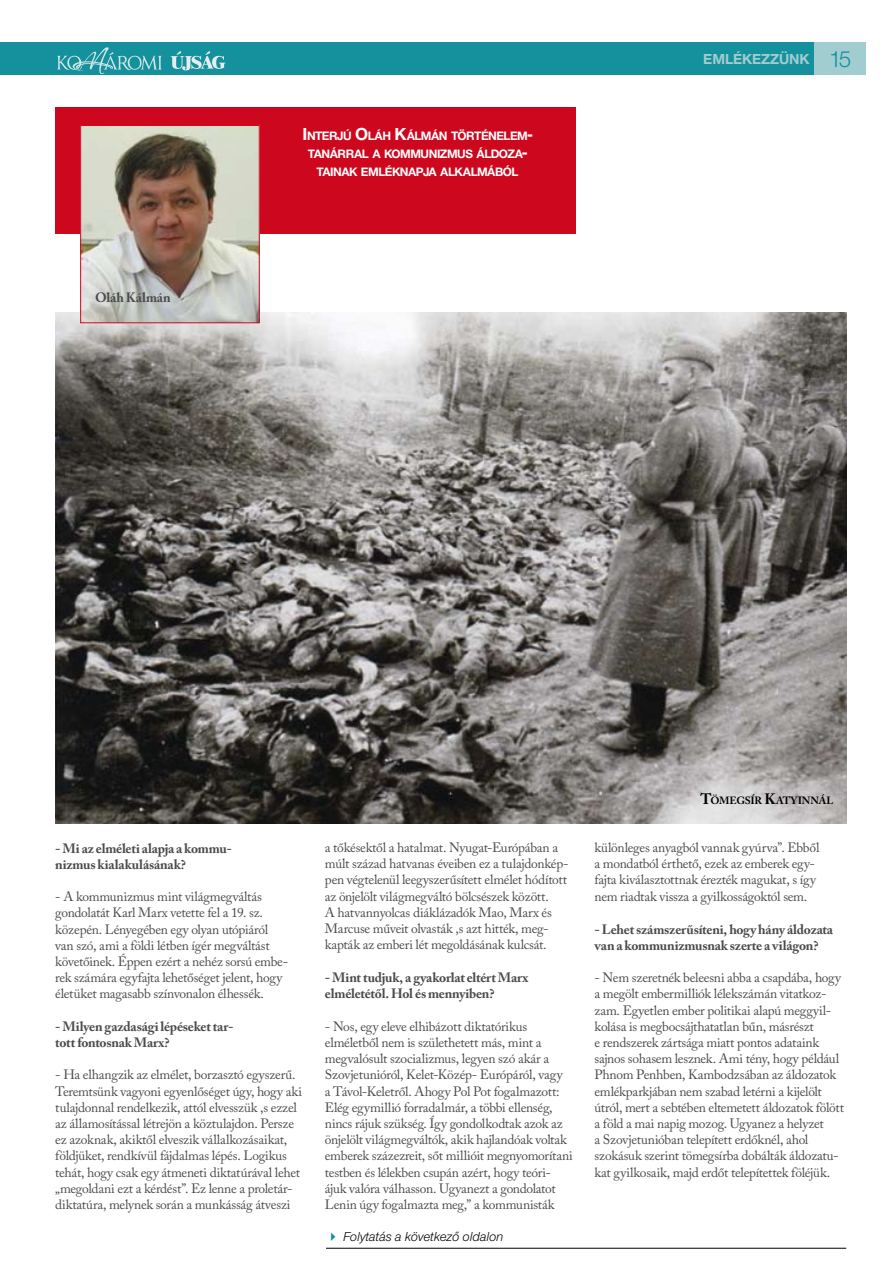
<style>
.page{position:relative;width:893px;height:1263px;background:#fff}
.page>*{position:absolute;margin:0;border:0;box-sizing:border-box;transform-origin:0 0}
.t1{font:700 15px "Nimbus San Nov TOT";color:#a1cdd0}
.t2{font:13.5px/16.2px "Adobe Caslon Pro";letter-spacing:-.02em;color:#4b4b4d}
.t3{font:700 13.5px/16.2px "Adobe Caslon Pro";letter-spacing:-.015em;color:#4b4b4d}
.t4{font:italic 13.5px "Nimbus San Nov TOT";letter-spacing:-.005em;color:#000}
.t5{font:700 12.6px/18px "Nimbus San Nov TOT";letter-spacing:-.04em;color:#fff;text-align:center}
.t6{font:700 10.5px "Adobe Caslon Pro";letter-spacing:-.015em;color:#000}
.s1{font-size:18px}
.s2{font-weight:400;font-size:24px;color:#15919d}
.s3{font-size:15px}
</style>
<div class="page">
<div style="left:814px;top:43px;width:51px;height:32px;background:#a1cdd0"></div>
<div style="left:0;top:43px;width:814px;height:32px;background:#15919d"></div>
<svg style="left:57px;top:47px;width:105px;height:27px"></svg>
<svg style="left:171px;top:51px;width:54px;height:19px"></svg>
<div style="left:55px;top:108px;width:520px;height:126px;background:#cd071e"></div>
<img style="left:55px;top:313px;width:792px;height:511px">
<hr style="left:326px;top:1248px;width:520px;height:1px;background:#000">
<img style="left:82px;top:127px;width:176px;height:194px">
<div style="left:80px;top:125px;width:180px;height:198px;border:1px solid #cd071e"></div>
<p class="t3" style="left:95px;top:289px;width:77px">Oláh Kálmán</p>
<p class="t5" style="left:303px;top:126px;width:231px"><span class="s1">I</span> NTERJÚ <span class="s1">O</span>LÁH <span class="s1">K</span>ÁLMÁN TÖRTÉNELEM<span class="s1">-<br></span>TANÁRRAL A KOMMUNIZMUS ÁLDOZA<span class="s1">-<br></span>TAINAK EMLÉKNAPJA ALKALMÁBÓL</p>
<p class="t1" style="left:703px;top:51px;width:11px">EMLÉKEZZ</p>
<p class="t1" style="left:779px;top:51px;width:74px">ÜNK <span class="s2">15</span></p>
<p class="t3" style="left:55px;top:840px;width:178px">- Mi az elméleti alapja a kommu&shy;nizmus kialakulásának?</p>
<p class="t2" style="left:55px;top:888px;width:234px">- A kommunizmus mint világmegváltás gondolatát Karl Marx vetette fel a 19. sz. közepén. Lényegében egy olyan utópiáról van szó, ami a földi létben ígér megváltást követőinek. Éppen ezért a nehéz sorsú embe&shy;rek számára egyfajta lehetőséget jelent, hogy életüket magasabb színvonalon élhessék.</p>
<p class="t3" style="left:55px;top:1018px;width:180px">- Milyen gazdasági lépéseket tar&shy;tott fontosnak Marx?</p>
<p class="t2" style="left:55px;top:1067px;width:248px">- Ha elhangzik az elmélet, borzasztó egyszerű.<br>Teremtsünk vagyoni egyenlőséget úgy, hogy aki tulajdonnal rendelkezik, attól elvesszük ,s ezzel az államosítással létrejön a köztulajdon. Persze ez azoknak, akiktől elveszik vállalkozásaikat, földjüket, rendkívül fájdalmas lépés. Logikus tehát, hogy csak egy átmeneti diktatúrával lehet „megoldani ezt a kérdést”. Ez lenne a proletár&shy;diktatúra, melynek során a munkásság átveszi</p>
<p class="t2" style="left:325px;top:839px;width:245px">a tőkésektől a hatalmat. Nyugat-Európában a múlt század hatvanas éveiben ez a tulajdonkép&shy;pen végtelenül leegyszerűsített elmélet hódított az önjelölt világmegváltó bölcsészek között.<br>A hatvannyolcas diáklázadók Mao, Marx és Marcuse műveit olvasták ,s azt hitték, meg&shy;kapták az emberi lét megoldásának kulcsát.</p>
<p class="t3" style="left:325px;top:969px;width:205px">- Mint tudjuk, a gyakorlat eltért Marx elméletétől. Hol és mennyiben?</p>
<p class="t2" style="left:325px;top:1018px;width:249px">- Nos, egy eleve elhibázott diktatórikus elméletből nem is születhetett más, mint a megvalósult szocializmus, legyen szó akár a Szovjetunióról, Kelet-Közép- Európáról, vagy<br>a Távol-Keletről. Ahogy Pol Pot fogalmazott:<br>Elég egymillió forradalmár, a többi ellenség, nincs rájuk szükség. Így gondolkodtak azok az önjelölt világmegváltók, akik hajlandóak voltak emberek százezreit, sőt millióit megnyomorítani testben és lélekben csupán azért, hogy teóri&shy;ájuk valóra válhasson. Ugyanezt a gondolatot Lenin úgy fogalmazta meg,” a kommunisták</p>
<p class="t4" style="left:343px;top:1229px;width:162px">Folytatás a következő oldalon</p>
<p class="t6" style="left:700px;top:794px;width:134px"><span class="s3">T</span>ÖMEGSÍR <span class="s3">K</span>ATYINNÁL</p>
<p class="t2" style="left:595px;top:839px;width:226px">különleges anyagból vannak gyúrva”. Ebből a mondatból érthető, ezek az emberek egy&shy;fajta kiválasztottnak érezték magukat, s így nem riadtak vissza a gyilkosságoktól sem.</p>
<p class="t3" style="left:595px;top:921px;width:240px">- Lehet számszerűsíteni, hogy hány áldozata van a kommunizmusnak szerte a világon?</p>
<p class="t2" style="left:595px;top:969px;width:251px">- Nem szeretnék beleesni abba a csapdába, hogy a megölt embermilliók lélekszámán vitatkoz&shy;zam. Egyetlen ember politikai alapú meggyil&shy;kolása is megbocsájthatatlan bűn, másrészt<br>e rendszerek zártsága miatt pontos adataink sajnos sohasem lesznek. Ami tény, hogy például Phnom Penhben, Kambodzsában az áldozatok emlékparkjában nem szabad letérni a kijelölt útról, mert a sebtében eltemetett áldozatok fölött a föld a mai napig mozog. Ugyanez a helyzet<br>a Szovjetunióban telepített erdőknél, ahol szokásuk szerint tömegsírba dobálták áldozatu&shy;kat gyilkosaik, majd erdőt telepítettek föléjük.</p>
</div>
